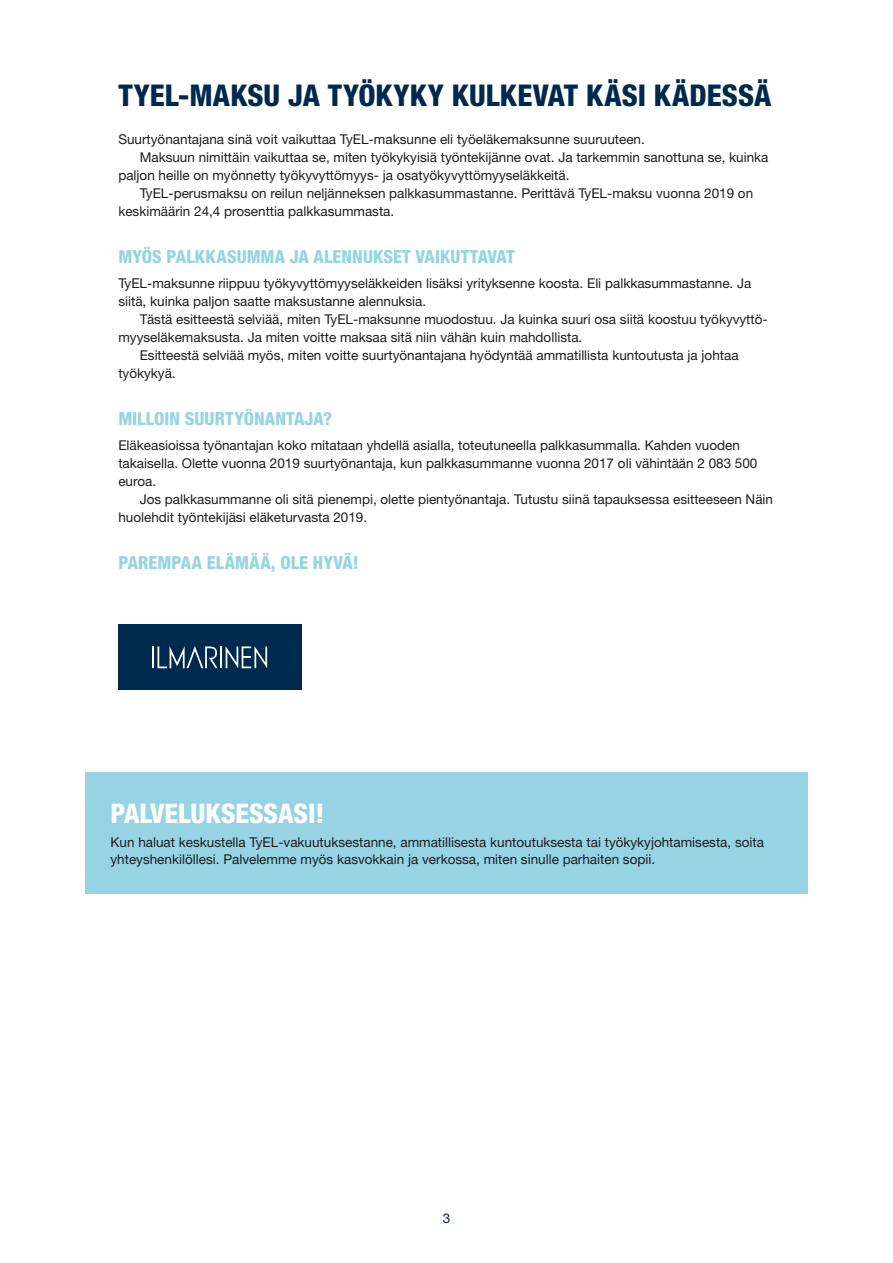
<style>
.page{position:relative;width:893px;height:1263px;background:#fff}
.page>*{position:absolute;margin:0;border:0;box-sizing:border-box;transform-origin:0 0}
.t1{font:800 condensed 30px "Helvetica Neue LT Std";letter-spacing:.005em;color:#00294e}
.t2{font:800 condensed 27px "Helvetica Neue LT Std";color:#fff}
.t3{font:800 condensed 18px "Helvetica Neue LT Std";color:#96d3e3}
.t4{font:13.5px/18px "Helvetica Neue LT Std";color:#1d1d1b}
.t5{font:13.5px "Helvetica Neue LT Std";color:#00294e}
</style>
<div class="page">
<div style="left:85px;top:773px;width:723px;height:121px;background:#96d3e3"></div>
<div style="left:118px;top:625px;width:184px;height:65px;background:#00294e"></div>
<hr style="left:220px;top:646px;width:2px;height:22px;background:#fff">
<svg style="left:226px;top:646px;width:41px;height:22px"></svg>
<svg style="left:153px;top:646px;width:65px;height:22px"></svg>
<h1 class="t1" style="left:118px;top:77px;width:655px">TYEL-MAKSU JA TYÖKYKY KULKEVAT KÄSI KÄDESSÄ</h1>
<p class="t4" style="left:118px;top:130px;width:528px">Suurtyönantajana sinä voit vaikuttaa TyEL-maksunne eli työeläkemaksunne suuruuteen.</p>
<p class="t4" style="left:140px;top:148px;width:630px">Maksuun nimittäin vaikuttaa se, miten työkykyisiä työntekijänne ovat. Ja tarkemmin sanottuna se, kuinka</p>
<p class="t4" style="left:118px;top:166px;width:453px">paljon heille on myönnetty työkyvyttömyys- ja osatyökyvyttömyyseläkkeitä.</p>
<p class="t4" style="left:140px;top:184px;width:615px">TyEL-perusmaksu on reilun neljänneksen palkkasummastanne. Perittävä TyEL-maksu vuonna 2019 on</p>
<p class="t4" style="left:118px;top:202px;width:277px">keskimäärin 24,4 prosenttia palkkasummasta.</p>
<h3 class="t3" style="left:118px;top:245px;width:398px">MYÖS PALKKASUMMA JA ALENNUKSET VAIKUTTAVAT</h3>
<p class="t4" style="left:118px;top:274px;width:634px">TyEL-maksunne riippuu työkyvyttömyyseläkkeiden lisäksi yrityksenne koosta. Eli palkkasummastanne. Ja siitä, kuinka paljon saatte maksustanne alennuksia.</p>
<p class="t4" style="left:140px;top:310px;width:630px">Tästä esitteestä selviää, miten TyEL-maksunne muodostuu. Ja kuinka suuri osa siitä koostuu työkyvyttö-</p>
<p class="t4" style="left:118px;top:328px;width:465px">myyseläkemaksusta. Ja miten voitte maksaa sitä niin vähän kuin mahdollista.</p>
<p class="t4" style="left:140px;top:346px;width:600px">Esitteestä selviää myös, miten voitte suurtyönantajana hyödyntää ammatillista kuntoutusta ja johtaa</p>
<p class="t4" style="left:118px;top:364px;width:59px">työkykyä.</p>
<h3 class="t3" style="left:118px;top:407px;width:215px">MILLOIN SUURTYÖNANTAJA?</h3>
<p class="t4" style="left:118px;top:436px;width:641px">Eläkeasioissa työnantajan koko mitataan yhdellä asialla, toteutuneella palkkasummalla. Kahden vuoden takaisella. Olette vuonna 2019 suurtyönantaja, kun palkkasummanne vuonna 2017 oli vähintään 2 083 500 euroa.</p>
<p class="t4" style="left:118px;top:490px;width:656px;text-indent:21px">Jos palkkasummanne oli sitä pienempi, olette pientyönantaja. Tutustu siinä tapauksessa esitteeseen Näin huolehdit työntekijäsi eläketurvasta 2019.</p>
<h3 class="t3" style="left:118px;top:551px;width:242px">PAREMPAA ELÄMÄÄ, OLE HYVÄ!</h3>
<h2 class="t2" style="left:111px;top:796px;width:216px">PALVELUKSESSASI!</h2>
<p class="t4" style="left:111px;top:834px;width:655px;line-height:16.2px">Kun haluat keskustella TyEL-vakuutuksestanne, ammatillisesta kuntoutuksesta tai työkykyjohtamisesta, soita yhteyshenkilöllesi. Palvelemme myös kasvokkain ja verkossa, miten sinulle parhaiten sopii.</p>
<p class="t5" style="left:443px;top:1210px;width:9px">3</p>
</div>
